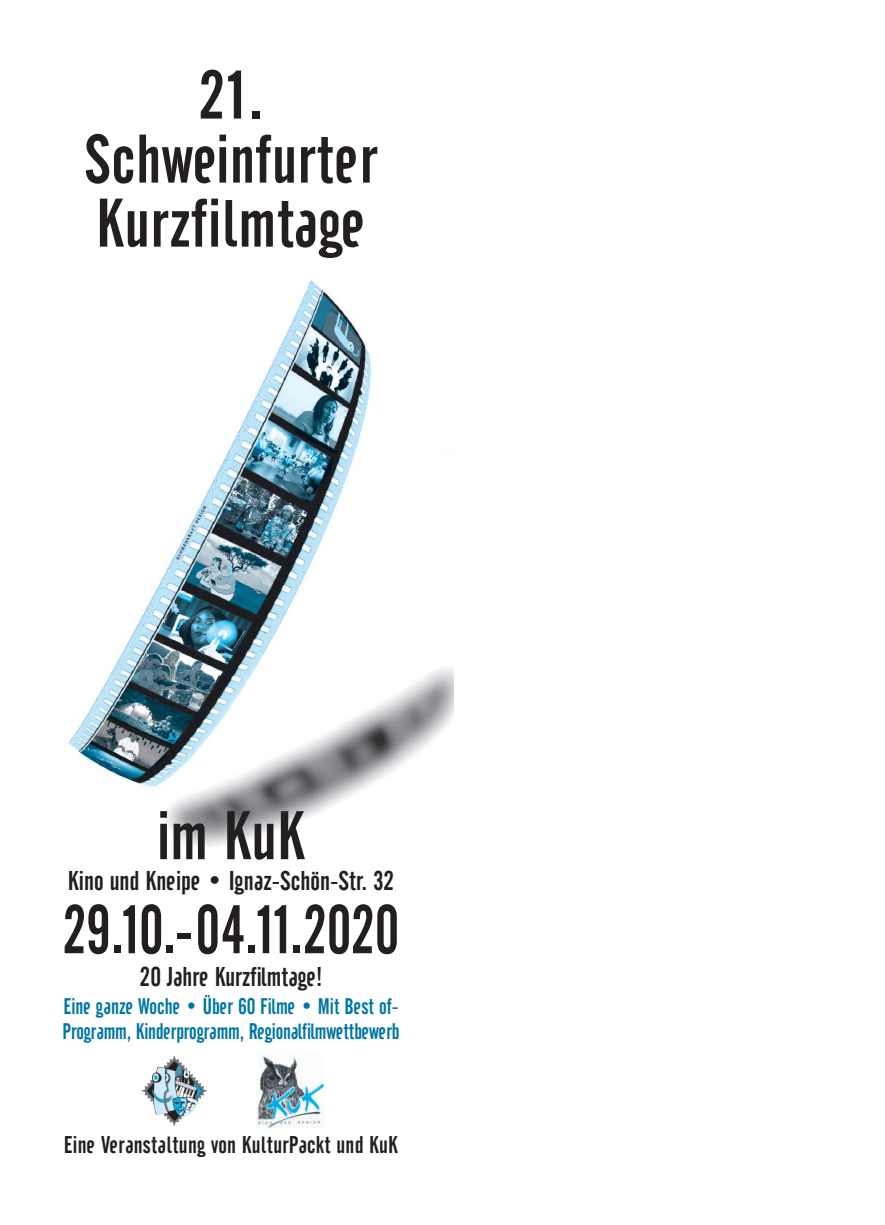
<style>
.page{position:relative;width:885px;height:1225px;background:#fff}
.page>*{position:absolute;margin:0;border:0;box-sizing:border-box;transform-origin:0 0}
.t1{font:68px/64px "Alternate Gothic No 2 BT";letter-spacing:.01em;color:#231f20;text-align:center}
.t2{font:68px "Alternate Gothic No 2 BT";letter-spacing:.01em;color:#231f20;scale:.88 1}
.t3{font:27px "Alternate Gothic No 2 BT";color:#231f20}
.t4{font:24px "Alternate Gothic No 2 BT";letter-spacing:.01em;color:#231f20}
.t5{font:22.4px/24.8px "Alternate Gothic No 2 BT";letter-spacing:-.01em;color:#0076a3;scale:.96 1}
</style>
<div class="page">
<img style="left:68px;top:280px;width:385px;height:567px">
<img style="left:144px;top:1055px;width:50px;height:35px">
<img style="left:257px;top:1056px;width:68px;height:72px">
<h1 class="t1" style="left:84px;top:63px;width:295px">21.<br>Schweinfurter<br>Kurzfilmtage</h1>
<h1 class="t1" style="left:157px;top:803px;width:149px">im KuK</h1>
<p class="t3" style="left:68px;top:865px;width:328px">Kino und Kneipe • Ignaz-Schön-Str. 32</p>
<h1 class="t2" style="left:63px;top:890px;width:383px">29.10.-04.11.2020</h1>
<p class="t3" style="left:140px;top:960px;width:183px">20 Jahre Kurzfilmtage!</p>
<p class="t5" style="left:63px;top:994px;width:352px">Eine ganze Woche • Über 60 Filme • Mit Best of-<br>Programm, Kinderprogramm, Regionalfilmwettbewerb</p>
<p class="t4" style="left:64px;top:1131px;width:335px">Eine Veranstaltung von KulturPackt und KuK</p>
</div>
